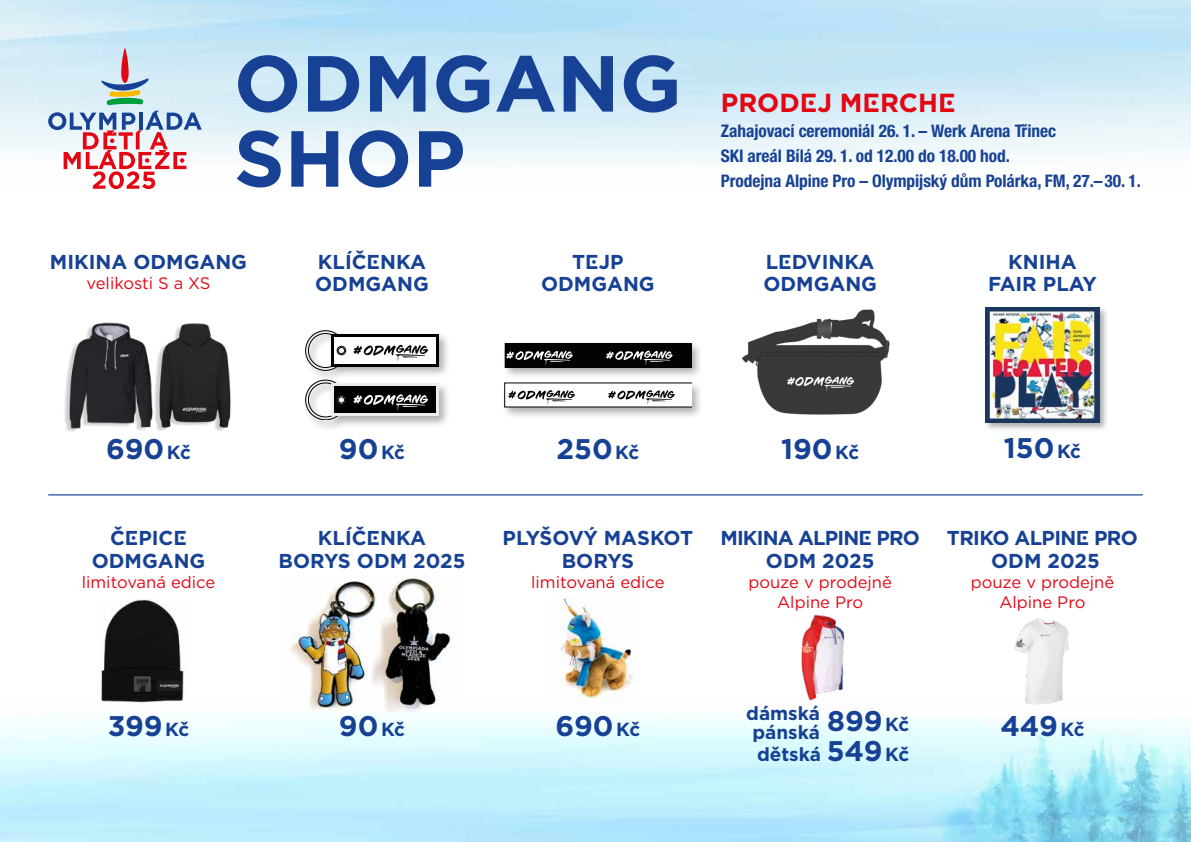
<style>
.page{position:relative;width:1191px;height:842px;background:#fff}
.page>*{position:absolute;margin:0;border:0;box-sizing:border-box;transform-origin:0 0}
.t1{font:700 79.3px/75.1px "Gotham COV";color:#164194}
.t2{font:700 28.4px "Gotham COV";color:#164194}
.t3{font:700 26.1px "Gotham COV";color:#e30613}
.t4{font:700 20.1px/22.5px "Gotham COV";color:#164194;text-align:center}
.t5{font:700 20.1px/22.5px "Gotham COV";letter-spacing:-.04em;color:#164194;text-align:center}
.t6{font:700 20.1px/22.5px "Gotham COV";letter-spacing:-.03em;color:#164194;text-align:center}
.t7{font:700 20.1px/22.5px "Gotham COV";letter-spacing:-.02em;color:#164194;text-align:center}
.t8{font:700 18.9px/18.9px "Gotham COV";color:#164194;text-align:center}
.t9{font:700 condensed 17.4px/25px "Helvetica Neue LT Pro";letter-spacing:-.005em;color:#164194}
.t10{font:16.6px/20.1px "Gotham COV";color:#e30613;text-align:center}
.s1{font-size:18.9px}
.s2{font-size:28.4px}
</style>
<div class="page">
<img style="left:904px;top:721px;width:287px;height:121px">
<svg style="left:48px;top:111px;width:154px;height:78px"></svg>
<svg style="left:101px;top:48px;width:48px;height:57px;background:#b5c4c3"></svg>
<img style="left:64px;top:322px;width:167px;height:110px">
<hr style="left:48px;top:494px;width:1094px;height:1px;background:#164194">
<img style="left:741px;top:309px;width:149px;height:106px">
<div style="left:303px;top:328px;width:148px;height:104px;background:#000;opacity:.32"></div>
<svg style="left:305px;top:331px;width:42px;height:41px"></svg>
<div style="left:331px;top:334px;width:107px;height:33px;background:#000"></div>
<div style="left:334px;top:337px;width:102px;height:27px;background:#fff"></div>
<div style="left:337px;top:346px;width:9px;height:9px;background:#202020;border-radius:50%"></div>
<div style="left:337px;top:346px;width:9px;height:9px;border:1px solid #000;border-radius:50%"></div>
<div style="left:338px;top:347px;width:6px;height:7px;background:#fff;border-radius:50%"></div>
<div style="left:338px;top:347px;width:6px;height:7px;border:1px solid #000;border-radius:50%"></div>
<svg style="left:353px;top:344px;width:75px;height:17px"></svg>
<div style="left:331px;top:384px;width:107px;height:32px;background:#ededed"></div>
<div style="left:334px;top:386px;width:102px;height:27px;background:#000"></div>
<svg style="left:305px;top:378px;width:42px;height:42px"></svg>
<svg style="left:353px;top:394px;width:75px;height:16px"></svg>
<div style="left:502px;top:341px;width:201px;height:78px;background:#000;opacity:.32"></div>
<svg style="left:505px;top:343px;width:186px;height:25px;background:#212223"></svg>
<svg style="left:504px;top:383px;width:187px;height:24px"></svg>
<div style="left:983px;top:306px;width:125px;height:125px;background:#000;opacity:.33"></div>
<img style="left:985px;top:308px;width:114px;height:114px">
<img style="left:290px;top:575px;width:161px;height:136px">
<img style="left:801px;top:614px;width:44px;height:87px">
<img style="left:560px;top:597px;width:73px;height:105px">
<img style="left:1014px;top:618px;width:55px;height:87px">
<img style="left:100px;top:599px;width:86px;height:104px">
<h1 class="t1" style="left:234px;top:45px;width:449px">ODMGANG<br>SHOP</h1>
<h3 class="t3" style="left:721px;top:86px;width:236px">PRODEJ MERCHE</h3>
<p class="t9" style="left:721px;top:119px;width:421px">Zahajovací ceremoniál 26. 1. – Werk Arena Třinec<br>SKI areál Bílá 29. 1. od 12.00 do 18.00 hod.<br>Prodejna Alpine Pro – Olympijský dům Polárka, FM, 27.–30. 1.</p>
<p class="t4" style="left:50px;top:250px;width:199px">MIKINA ODMGANG</p>
<p class="t10" style="left:87px;top:272px;width:125px">velikosti S a XS</p>
<p class="t4" style="left:315px;top:250px;width:115px;text-align:left">KLÍČENKA<br>ODMGANG</p>
<p class="t4" style="left:541px;top:250px;width:115px">TEJP<br>ODMGANG</p>
<p class="t4" style="left:763px;top:250px;width:115px;text-align:left">LEDVINKA<br>ODMGANG</p>
<p class="t4" style="left:988px;top:250px;width:110px">KNIHA<br>FAIR PLAY</p>
<h2 class="t2" style="left:106px;top:430px;width:86px">690 <span class="s1">Kč</span></h2>
<h2 class="t2" style="left:339px;top:430px;width:68px">90 <span class="s1">Kč</span></h2>
<h2 class="t2" style="left:556px;top:430px;width:84px">250 <span class="s1">Kč</span></h2>
<h2 class="t2" style="left:781px;top:430px;width:80px">190 <span class="s1">Kč</span></h2>
<h2 class="t2" style="left:1003px;top:429px;width:79px">150 <span class="s1">Kč</span></h2>
<p class="t4" style="left:92px;top:526px;width:115px">ČEPICE<br>ODMGANG</p>
<p class="t10" style="left:82px;top:571px;width:135px">limitovaná edice</p>
<p class="t4" style="left:279px;top:526px;width:188px">KLÍČENKA<br>BORYS ODM 2025</p>
<p class="t7" style="left:502px;top:526px;width:192px">PLYŠOVÝ MASKOT<br>BORYS</p>
<p class="t10" style="left:531px;top:571px;width:135px">limitovaná edice</p>
<p class="t5" style="left:720px;top:526px;width:201px">MIKINA ALPINE PRO<br>ODM 2025</p>
<p class="t10" style="left:748px;top:571px;width:145px">pouze v prodejně<br>Alpine Pro</p>
<p class="t6" style="left:947px;top:526px;width:192px">TRIKO ALPINE PRO<br>ODM 2025</p>
<p class="t10" style="left:970px;top:571px;width:145px">pouze v prodejně<br>Alpine Pro</p>
<h2 class="t2" style="left:108px;top:707px;width:83px">399 <span class="s1">Kč</span></h2>
<h2 class="t2" style="left:339px;top:707px;width:68px">90 <span class="s1">Kč</span></h2>
<h2 class="t2" style="left:555px;top:707px;width:86px">690 <span class="s1">Kč</span></h2>
<p class="t8" style="left:746px;top:704px;width:75px">dámská pánská</p>
<h2 class="t2" style="left:827px;top:702px;width:83px">899 <span class="s1">Kč</span></h2>
<p class="t8" style="left:757px;top:745px;width:154px">dětská <span class="s2">549</span> Kč</p>
<h2 class="t2" style="left:1000px;top:707px;width:86px">449 <span class="s1">Kč</span></h2>
</div>
